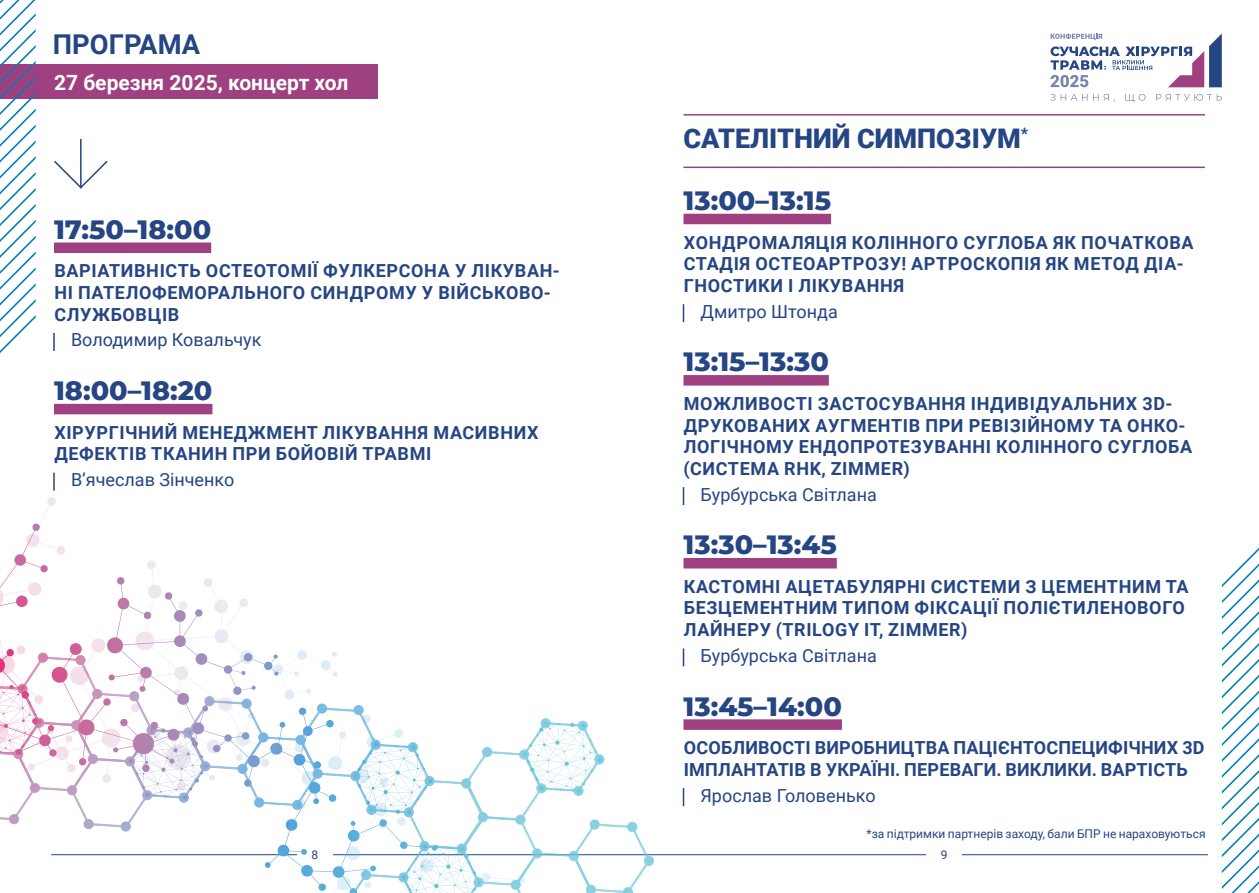
<style>
.page{position:relative;width:1259px;height:893px;background:#fff}
.page>*{position:absolute;margin:0;border:0;box-sizing:border-box;transform-origin:0 0}
.t1{font:700 27.3px "Roboto";color:#254583}
.t2{font:800 27px "Montserrat";color:#254583}
.t3{font:900 27px "Roboto";color:#254583}
.t4{font:700 21px "Roboto";color:#fff}
.t5{font:700 18px/21.6px "Roboto";letter-spacing:.035em;color:#254583}
.t6{font:18px "Roboto";color:#254583}
.t7{font:700 18px/21.6px "Roboto";letter-spacing:.01em;color:#254583}
.t8{font:12px "Roboto";color:#254583}
</style>
<div class="page">
<svg style="left:1050px;top:34px;width:171px;height:53px"></svg>
<svg style="left:1050px;top:94px;width:37px;height:7px"></svg>
<svg style="left:1093px;top:94px;width:21px;height:8px"></svg>
<svg style="left:1125px;top:94px;width:20px;height:8px"></svg>
<svg style="left:1156px;top:94px;width:65px;height:7px"></svg>
<hr style="left:51px;top:854px;width:1157px;height:1px;background:#254583">
<div style="left:926px;top:846px;width:36px;height:17px;background:#fff"></div>
<div style="left:0;top:65px;width:378px;height:34px;background:#9f4080"></div>
<svg style="left:0;top:0;width:36px;height:353px"></svg>
<svg style="left:1221px;top:547px;width:38px;height:346px"></svg>
<div style="left:54px;top:242px;width:157px;height:11px;background:#9f4080"></div>
<svg style="left:53px;top:333px;width:2px;height:18px"></svg>
<div style="left:54px;top:404px;width:158px;height:10px;background:#9f4080"></div>
<svg style="left:53px;top:473px;width:2px;height:18px"></svg>
<hr style="left:80px;top:139px;width:2px;height:49px;background:#254583">
<svg style="left:54px;top:159px;width:54px;height:30px"></svg>
<svg style="left:0;top:524px;width:654px;height:369px"></svg>
<hr style="left:683px;top:167px;width:522px;height:1px;background:#9f4080">
<hr style="left:683px;top:114px;width:522px;height:2px;background:#9f4080">
<div style="left:683px;top:214px;width:148px;height:10px;background:#9f4080"></div>
<svg style="left:683px;top:304px;width:1px;height:18px"></svg>
<div style="left:683px;top:375px;width:146px;height:11px;background:#9f4080"></div>
<svg style="left:683px;top:487px;width:1px;height:18px"></svg>
<div style="left:683px;top:558px;width:154px;height:10px;background:#9f4080"></div>
<svg style="left:683px;top:648px;width:1px;height:18px"></svg>
<div style="left:683px;top:719px;width:159px;height:11px;background:#9f4080"></div>
<svg style="left:683px;top:788px;width:1px;height:18px"></svg>
<h1 class="t1" style="left:53px;top:25px;width:149px">ПРОГРАМА</h1>
<p class="t4" style="left:54px;top:68px;width:296px">27 березня 2025, концерт хол</p>
<h2 class="t2" style="left:54px;top:209px;width:159px">17:50–18:00</h2>
<p class="t5" style="left:54px;top:259px;width:507px">ВАРІАТИВНІСТЬ ОСТЕОТОМІЇ ФУЛКЕРСОНА У ЛІКУВАН-<br>НІ ПАТЕЛОФЕМОРАЛЬНОГО СИНДРОМУ У ВІЙСЬКОВО-<br>СЛУЖБОВЦІВ</p>
<p class="t6" style="left:71px;top:327px;width:192px">Володимир Ковальчук</p>
<h2 class="t2" style="left:54px;top:371px;width:160px">18:00–18:20</h2>
<p class="t5" style="left:54px;top:421px;width:486px">ХІРУРГІЧНИЙ МЕНЕДЖМЕНТ ЛІКУВАННЯ МАСИВНИХ<br>ДЕФЕКТІВ ТКАНИН ПРИ БОЙОВІЙ ТРАВМІ</p>
<p class="t6" style="left:71px;top:467px;width:165px">В’ячеслав Зінченко</p>
<h2 class="t3" style="left:683px;top:119px;width:346px">САТЕЛІТНИЙ СИМПОЗІУМ<sup>*</sup></h2>
<h2 class="t2" style="left:683px;top:181px;width:149px">13:00–13:15</h2>
<p class="t5" style="left:684px;top:231px;width:511px">ХОНДРОМАЛЯЦІЯ КОЛІННОГО СУГЛОБА ЯК ПОЧАТКОВА<br>СТАДІЯ ОСТЕОАРТРОЗУ! АРТРОСКОПІЯ ЯК МЕТОД ДІА-<br>ГНОСТИКИ І ЛІКУВАННЯ</p>
<p class="t6" style="left:700px;top:299px;width:139px">Дмитро Штонда</p>
<h2 class="t2" style="left:683px;top:342px;width:147px">13:15–13:30</h2>
<p class="t5" style="left:683px;top:392px;width:510px">МОЖЛИВОСТІ ЗАСТОСУВАННЯ ІНДИВІДУАЛЬНИХ 3D-ДРУКОВАНИХ АУГМЕНТІВ ПРИ РЕВІЗІЙНОМУ ТА ОНКО-ЛОГІЧНОМУ ЕНДОПРОТЕЗУВАННІ КОЛІННОГО СУГЛОБА (СИСТЕМА RHK, ZIMMER)</p>
<p class="t6" style="left:700px;top:482px;width:178px">Бурбурська Світлана</p>
<h2 class="t2" style="left:683px;top:525px;width:155px">13:30–13:45</h2>
<p class="t5" style="left:684px;top:575px;width:506px">КАСТОМНІ АЦЕТАБУЛЯРНІ СИСТЕМИ З ЦЕМЕНТНИМ ТА<br>БЕЗЦЕМЕНТНИМ ТИПОМ ФІКСАЦІЇ ПОЛІЄТИЛЕНОВОГО<br>ЛАЙНЕРУ (TRILOGY IT, ZIMMER)</p>
<p class="t6" style="left:700px;top:643px;width:178px">Бурбурська Світлана</p>
<h2 class="t2" style="left:683px;top:686px;width:160px">13:45–14:00</h2>
<p class="t7" style="left:684px;top:736px;width:522px">ОСОБЛИВОCТІ ВИРОБНИЦТВА ПАЦІЄНТОСПЕЦИФІЧНИХ 3D<br>ІМПЛАНТАТІВ В УКРАЇНІ. ПЕРЕВАГИ. ВИКЛИКИ. ВАРТІСТЬ</p>
<p class="t6" style="left:700px;top:783px;width:177px">Ярослав Головенько</p>
<p class="t8" style="left:866px;top:826px;width:340px">*за підтримки партнерів заходу, бали БПР не нараховуються</p>
<p class="t8" style="left:311px;top:846px;width:8px">8</p>
<p class="t8" style="left:941px;top:846px;width:8px">9</p>
</div>
